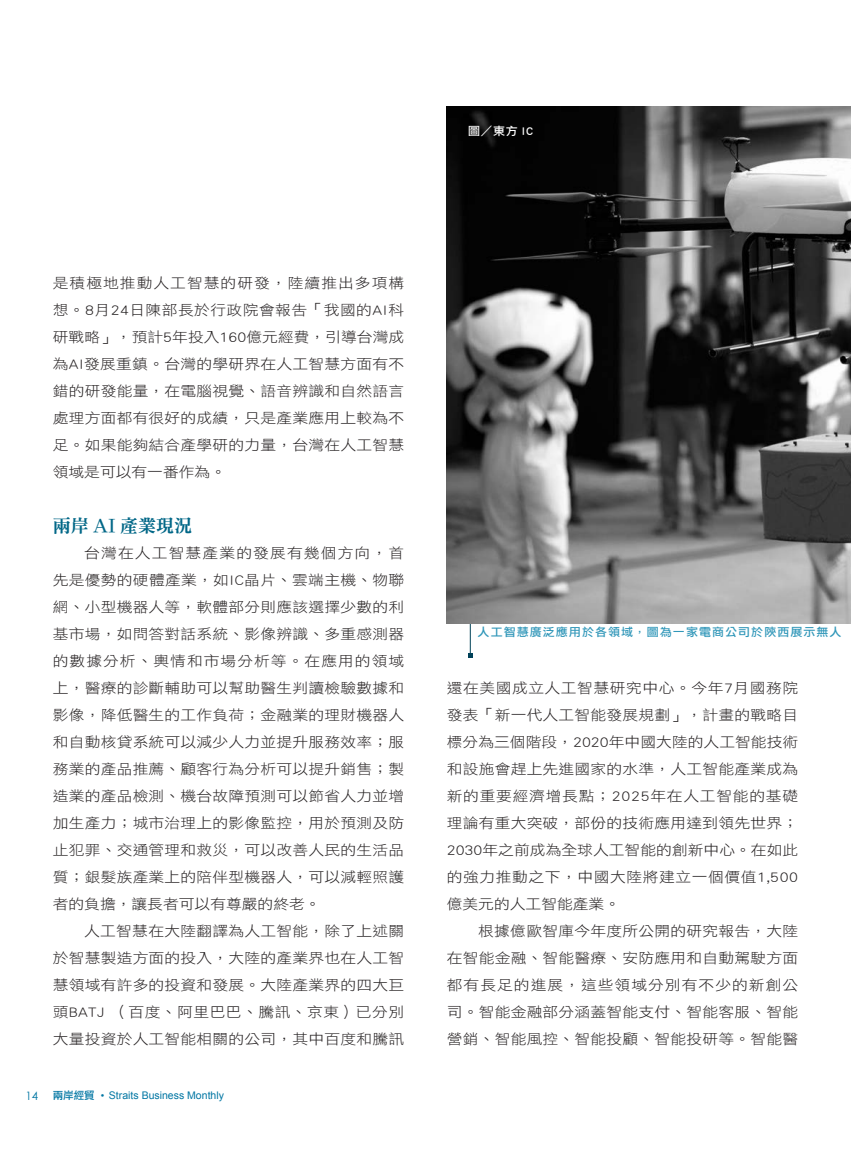
<style>
.page{position:relative;width:851px;height:1149px;background:#fff}
.page>*{position:absolute;margin:0;border:0;box-sizing:border-box;transform-origin:0 0}
.內文大標_無底線{font:18px "DFN Ming W9 WINP BF";color:#006787}
.內文{font:14.1px/27px "DF Li Hei Std W3";letter-spacing:.015em;color:#231f20;text-align:justify;scale:1.11 1}
.t1{font:11.55px "Century Gothic";color:#0076a3}
.圖說{font:11.4px "DF Li Hei Std W5";letter-spacing:.085em;color:#3197b9;scale:1.05 1}
.圖說-2{font:11.4px "DF Li Hei Std W5";color:#fff;scale:1.05 1}
.t2{font:10.5px "Arial";color:#0076a3}
.s1{font-family:"DF Li Hei Std W5"}
.s2{font-family:"Adobe Ming Std";font-weight:300}
</style>
<div class="page">
<hr style="left:470px;top:622px;width:1px;height:33px;background:#004158">
<svg style="left:468px;top:652px;width:4px;height:5px"></svg>
<img style="left:446px;top:106px;width:404px;height:516px">
<p class="圖說-2" style="left:468px;top:125px;width:63px">圖／東方 IC</p>
<p class="內文" style="left:53px;top:269px;width:318px">是積極地推動人工智慧的研發，陸續推出多項構想。8月24日陳部長於行政院會報告「我國的AI科研戰略」，預計5年投入160億元經費，引導台灣成為AI發展重鎮。台灣的學研界在人工智慧方面有不錯的研發能量，在電腦視覺、語音辨識和自然語言處理方面都有很好的成績，只是產業應用上較為不足。如果能夠結合產學研的力量，台灣在人工智慧領域是可以有一番作為。</p>
<p class="內文大標_無底線" style="left:53px;top:517px;width:141px">兩岸 AI 產業現況</p>
<p class="內文" style="left:53px;top:539px;width:318px;text-indent:32px">台灣在人工智慧產業的發展有幾個方向，首先是優勢的硬體產業，如IC晶片、雲端主機、物聯網、小型機器人等，軟體部分則應該選擇少數的利基市場，如問答對話系統、影像辨識、多重感測器的數據分析、輿情和市場分析等。在應用的領域上，醫療的診斷輔助可以幫助醫生判讀檢驗數據和影像，降低醫生的工作負荷；金融業的理財機器人和自動核貸系統可以減少人力並提升服務效率；服務業的產品推薦、顧客行為分析可以提升銷售；製造業的產品檢測、機台故障預測可以節省人力並增加生產力；城市治理上的影像監控，用於預測及防止犯罪、交通管理和救災，可以改善人民的生活品質；銀髮族產業上的陪伴型機器人，可以減輕照護者的負擔，讓長者可以有尊嚴的終老。</p>
<p class="內文" style="left:53px;top:917px;width:318px;text-indent:32px">人工智慧在大陸翻譯為人工智能，除了上述關於智慧製造方面的投入，大陸的產業界也在人工智慧領域有許多的投資和發展。大陸產業界的四大巨頭BATJ （百度、阿里巴巴、騰訊、京東）已分別大量投資於人工智能相關的公司，其中百度和騰訊</p>
<p class="t1" style="left:25px;top:1087px;width:14px">14</p>
<p class="t2" style="left:53px;top:1089px;width:173px"><span class="s1">兩岸經貿</span> <span class="s2">˙</span>Straits Business Monthly</p>
<p class="圖說" style="left:477px;top:625px;width:348px">人工智慧廣泛應用於各領域，圖為一家電商公司於陝西展示無人</p>
<p class="內文" style="left:446px;top:674px;width:318px">還在美國成立人工智慧研究中心。今年7月國務院發表「新一代人工智能發展規劃」，計畫的戰略目標分為三個階段，2020年中國大陸的人工智能技術和設施會趕上先進國家的水準，人工智能產業成為新的重要經濟增長點；2025年在人工智能的基礎理論有重大突破，部份的技術應用達到領先世界；2030年之前成為全球人工智能的創新中心。在如此的強力推動之下，中國大陸將建立一個價值1,500億美元的人工智能產業。</p>
<p class="內文" style="left:446px;top:917px;width:318px;text-indent:32px">根據億歐智庫今年度所公開的研究報告，大陸在智能金融、智能醫療、安防應用和自動駕駛方面都有長足的進展，這些領域分別有不少的新創公司。智能金融部分涵蓋智能支付、智能客服、智能營銷、智能風控、智能投顧、智能投研等。智能醫</p>
</div>
